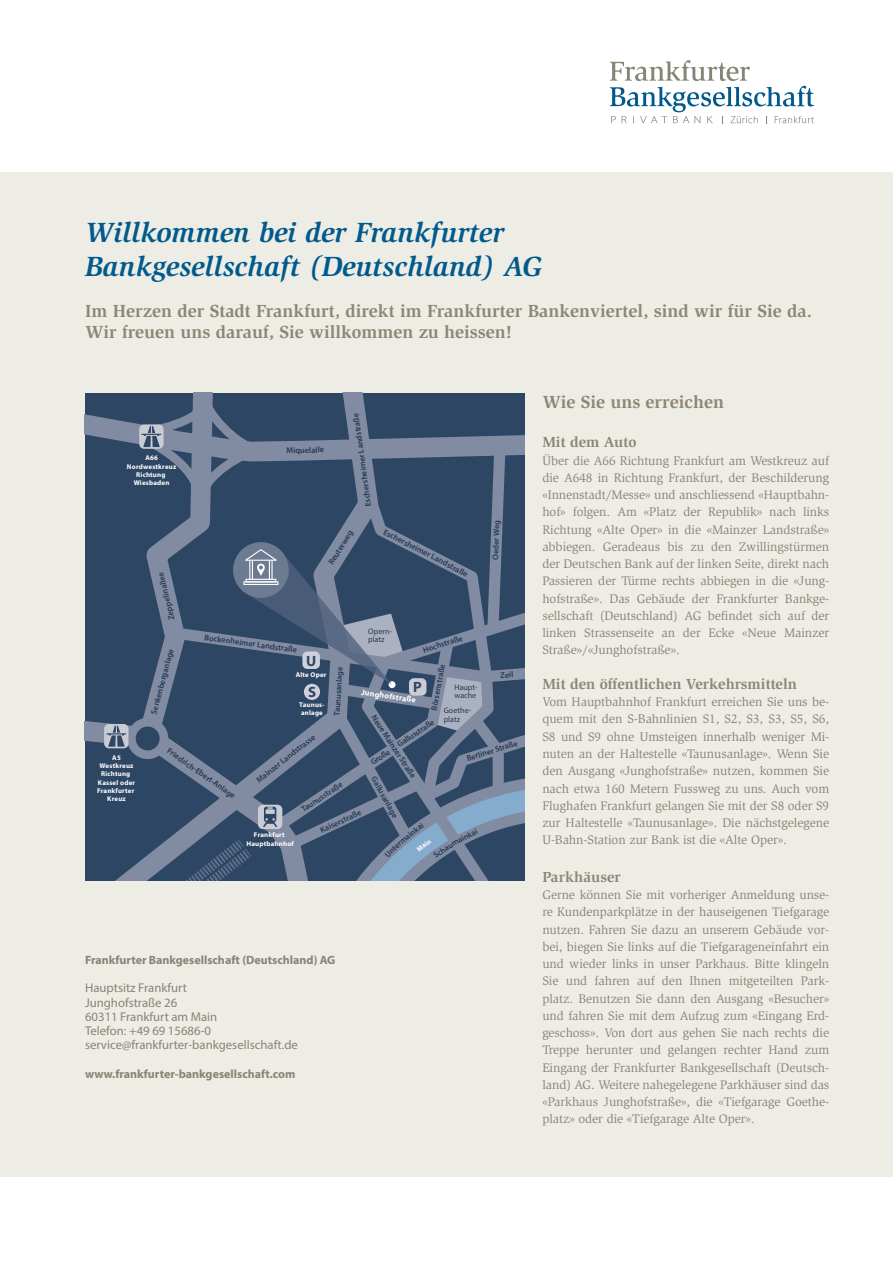
<style>
.page{position:relative;width:893px;height:1263px;background:#fff}
.page>*{position:absolute;margin:0;border:0;box-sizing:border-box;transform-origin:0 0}
.t1{font:italic 700 28.5px/34.2px "Slimbach Std";color:#005a8c}
.t2{font:700 18px/21.6px "Slimbach Std";color:#8e8677}
.t3{font:700 15px "Slimbach Std";color:#8e8677}
.t4{font:700 14.85px/31.5px "Myriad Pro";color:#2d4664}
.t5{font:12.75px/17.2px "Slimbach Std";letter-spacing:-.005em;color:#868575;text-align:justify}
.t6{font:12.75px/14.2px "Myriad Pro";color:#868575}
.t7{font:700 12px "Myriad Pro";color:#868575}
.t8{font:600 8.25px "Myriad Pro";color:#243851}
.t9{font:700 8.25px "Myriad Pro";color:#fff}
.t10{font:7.95px/8.6px "Myriad Pro";letter-spacing:.005em;color:#243851}
.t11{font:700 6.9px/8.2px "Myriad Pro";letter-spacing:.03em;color:#fff;text-align:center}
</style>
<div class="page">
<div style="left:0;top:172px;width:893px;height:1005px;background:#edece5"></div>
<svg style="left:610px;top:60px;width:204px;height:63px"></svg>
<svg style="left:85px;top:393px;width:439px;height:488px;background:#495d79"></svg>
<h1 class="t1" style="left:85px;top:215px;width:458px">Willkommen bei der Frankfurter<br>Bankgesellschaft (Deutschland) AG</h1>
<h2 class="t2" style="left:85px;top:300px;width:729px">Im Herzen der Stadt Frankfurt, direkt im Frankfurter Bankenviertel, sind wir für Sie da.<br>Wir freuen uns darauf, Sie willkommen zu heissen!</h2>
<p class="t11" style="left:127px;top:454px;width:51px">A66<br>Nordwestkreuz<br>Richtung<br>Wiesbaden</p>
<p class="t8" style="left:167px;top:621px;width:50px;rotate:-103deg">Zeppelinallee</p>
<p class="t8" style="left:286px;top:445px;width:39px;rotate:-1deg">Miquelalle</p>
<p class="t8" style="left:363px;top:507px;width:96px;rotate:-98deg">Eschersheimer Landstraße</p>
<p class="t8" style="left:326px;top:561px;width:40px;rotate:-58deg">Reuterweg</p>
<p class="t8" style="left:386px;top:527px;width:96px;rotate:27deg">Eschersheimer Landstraße</p>
<p class="t8" style="left:490px;top:559px;width:41px;rotate:-88deg">Oeder Weg</p>
<p class="t11" style="left:97px;top:753px;width:40px">A5<br>Westkreuz<br>Richtung<br>Kassel oder<br>Frankfurter<br>Kreuz</p>
<p class="t10" style="left:368px;top:626px;width:26px">Opern&shy;platz</p>
<p class="t8" style="left:205px;top:632px;width:95px;rotate:8deg">Bockenheimer Landstraße</p>
<p class="t8" style="left:422px;top:645px;width:43px;rotate:-18deg">Hochstraße</p>
<p class="t8" style="left:429px;top:709px;width:49px;rotate:-79deg">Börsenstraße</p>
<p class="t8" style="left:149px;top:713px;width:69px;rotate:-75deg">Senkenberganlage</p>
<p class="t4" style="left:306px;top:644px;width:12px">U<br>S</p>
<p class="t8" style="left:331px;top:716px;width:51px;rotate:-86deg">Taunusanlage</p>
<p class="t8" style="left:500px;top:670px;width:15px;rotate:-4deg">Zeil</p>
<p class="t11" style="left:296px;top:670px;width:32px">Alte Oper</p>
<p class="t11" style="left:299px;top:700px;width:27px;text-align:left">Taunus&shy;anlage</p>
<p class="t4" style="left:413px;top:671px;width:10px">P</p>
<p class="t10" style="left:454px;top:683px;width:25px">Haupt&shy;wache</p>
<p class="t9" style="left:362px;top:686px;width:57px;rotate:9deg">Junghofstraße</p>
<p class="t10" style="left:444px;top:706px;width:29px">Goethe&shy;platz</p>
<p class="t8" style="left:378px;top:712px;width:76px;rotate:57deg">Neue Mainzer Straße</p>
<p class="t8" style="left:395px;top:741px;width:44px;rotate:-34deg">Gallusstraße</p>
<p class="t8" style="left:254px;top:777px;width:74px;rotate:-38deg">Mainzer Landstrasse</p>
<p class="t8" style="left:465px;top:753px;width:54px;rotate:-17deg">Berliner Straße</p>
<p class="t8" style="left:171px;top:746px;width:83px;rotate:35deg">Friedrich-Ebert-Anlage</p>
<p class="t8" style="left:369px;top:758px;width:23px;rotate:-34deg">Große</p>
<p class="t8" style="left:378px;top:774px;width:48px;rotate:61deg">Gallusanlage</p>
<p class="t8" style="left:299px;top:805px;width:49px;rotate:-34deg">Taunusstraße</p>
<p class="t8" style="left:319px;top:826px;width:46px;rotate:-25deg">Kaiserstraße</p>
<p class="t11" style="left:246px;top:831px;width:49px">Frankfurt<br>Hauptbahnhof</p>
<p class="t7" style="left:85px;top:952px;width:252px">Frankfurter Bankgesellschaft (Deutschland) AG</p>
<p class="t6" style="left:85px;top:981px;width:214px">Hauptsitz Frankfurt<br>Junghofstraße 26<br>60311 Frankfurt am Main<br>Telefon: +49 69 15686-0 service@frankfurter-bankgesellschaft.de</p>
<p class="t7" style="left:85px;top:1066px;width:212px">www.frankfurter-bankgesellschaft.com</p>
<h2 class="t2" style="left:542px;top:391px;width:183px">Wie Sie uns erreichen</h2>
<p class="t3" style="left:542px;top:433px;width:96px">Mit dem Auto</p>
<p class="t5" style="left:542px;top:452px;width:288px">Über die A66 Richtung Frankfurt am Westkreuz auf die A648 in Richtung Frankfurt, der Beschilderung «Innenstadt/Messe» und anschliessend «Hauptbahn&shy;hof» folgen. Am «Platz der Republik» nach links Richtung «Alte Oper» in die «Mainzer Landstraße» abbiegen. Geradeaus bis zu den Zwillingstürmen der Deutschen Bank auf der linken Seite, direkt nach Passieren der Türme rechts abbiegen in die «Jung&shy;hofstraße». Das Gebäude der Frankfurter Bankge&shy;sellschaft (Deutschland) AG befindet sich auf der linken Strassenseite an der Ecke «Neue Mainzer Straße»/«Junghofstraße».</p>
<p class="t3" style="left:542px;top:675px;width:256px">Mit den öffentlichen Verkehrsmitteln</p>
<p class="t5" style="left:542px;top:693px;width:288px">Vom Hauptbahnhof Frankfurt erreichen Sie uns be&shy;quem mit den S-Bahnlinien S1, S2, S3, S3, S5, S6, S8 und S9 ohne Umsteigen innerhalb weniger Mi&shy;nuten an der Haltestelle «Taunusanlage». Wenn Sie den Ausgang «Junghofstraße» nutzen, kommen Sie nach etwa 160 Metern Fussweg zu uns. Auch vom Flughafen Frankfurt gelangen Sie mit der S8 oder S9 zur Haltestelle «Taunusanlage». Die nächstgelegene U-Bahn-Station zur Bank ist die «Alte Oper».</p>
<p class="t3" style="left:542px;top:868px;width:80px">Parkhäuser</p>
<p class="t5" style="left:542px;top:886px;width:288px">Gerne können Sie mit vorheriger Anmeldung unse&shy;re Kundenparkplätze in der hauseigenen Tiefgarage nutzen. Fahren Sie dazu an unserem Gebäude vor&shy;bei, biegen Sie links auf die Tiefgarageneinfahrt ein und wieder links in unser Parkhaus. Bitte klingeln Sie und fahren auf den Ihnen mitgeteilten Park&shy;platz. Benutzen Sie dann den Ausgang «Besucher» und fahren Sie mit dem Aufzug zum «Eingang Erd&shy;geschoss». Von dort aus gehen Sie nach rechts die Treppe herunter und gelangen rechter Hand zum Eingang der Frankfurter Bankgesellschaft (Deutsch&shy;land) AG. Weitere nahegelegene Parkhäuser sind das «Parkhaus Junghofstraße», die «Tiefgarage Goethe&shy;platz» oder die «Tiefgarage Alte Oper».</p>
</div>
